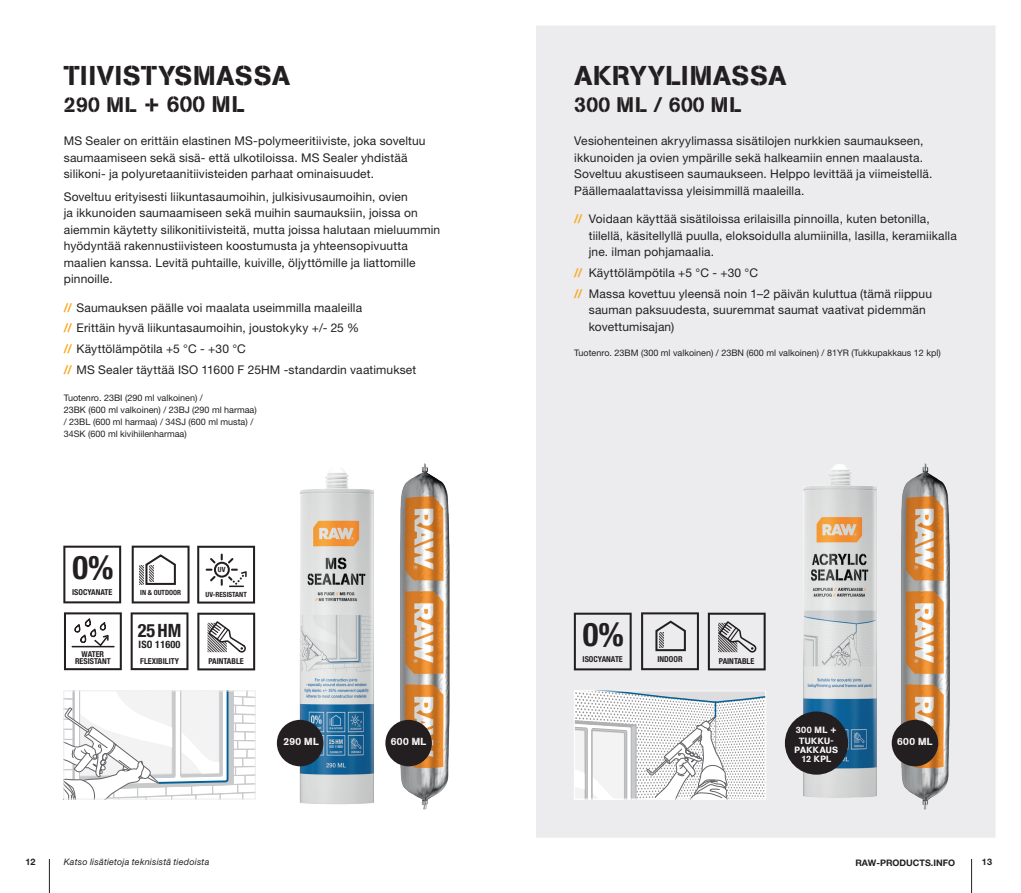
<style>
.page{position:relative;width:1021px;height:893px;background:#fff}
.page>*{position:absolute;margin:0;border:0;box-sizing:border-box;transform-origin:0 0}
.t1{font:700 condensed 32.7px "Helvetica Neue LT Std";color:#231f20}
.Header_Product_Small{font:27px "AG Book Pro Stencil";letter-spacing:.025em;color:#231f20}
.Header_Product_Small-2{font:22.5px "AG Book Pro Stencil";color:#231f20}
.Header_Product_Small-3{font:21px "AG Book Pro Stencil";letter-spacing:.02em;color:#231f20}
.t2{font:700 condensed 18.3px "Helvetica Neue LT Std";color:#231f20}
.Produkt_broedtext_Bl{font:12px/16.5px "Helvetica Neue LT Std";letter-spacing:.015em;color:#231f20}
.Punkter_i_broedtext{font:12px/16.5px "Helvetica Neue LT Std";letter-spacing:.015em;color:#231f20}
.Produktinformationer{font:10.2px "AG Book Pro Stencil";letter-spacing:.04em;color:#fff}
.t3{font:700 condensed 10.2px "Helvetica Neue LT Std";letter-spacing:.015em;color:#231f20}
.DB-Nr__Black{font:9px/12px "Helvetica Neue LT Std";color:#231f20}
.Punkter_i_broedtext-2{font:italic 9px "Helvetica Neue LT Std";letter-spacing:.025em;color:#231f20}
.Produktinformationer-2{font:9px/9px "AG Book Pro Stencil";letter-spacing:.045em;color:#fff;text-align:center}
.t4{font:700 9px "Helvetica Neue LT Std";color:#231f20}
.t5{font:700 condensed 8.1px/7.2px "Helvetica Neue LT Std";color:#231f20;text-align:center}
.t6{font:700 condensed 7.2px "Helvetica Neue LT Std";color:#231f20}
.s1{font-size:21px}
.s2{font-weight:700;color:#f9a51b}
</style>
<div class="page">
<div style="left:536px;top:26px;width:459px;height:812px;background:#ececee"></div>
<svg style="left:641px;top:612px;width:58px;height:58px;background:#c3c2c4"></svg>
<svg style="left:658px;top:632px;width:5px;height:16px"></svg>
<svg style="left:707px;top:613px;width:58px;height:57px;background:#bfbebf"></svg>
<svg style="left:574px;top:613px;width:57px;height:57px;background:#d5d4d6"></svg>
<hr style="left:971px;top:859px;width:1px;height:34px;background:#231f20">
<hr style="left:49px;top:859px;width:1px;height:34px;background:#231f20">
<svg style="left:65px;top:692px;width:188px;height:105px"></svg>
<div style="left:63px;top:690px;width:192px;height:109px;border:1px solid #ececee"></div>
<svg style="left:132px;top:546px;width:57px;height:57px"></svg>
<svg style="left:139px;top:565px;width:5px;height:19px"></svg>
<svg style="left:149px;top:565px;width:5px;height:16px"></svg>
<svg style="left:197px;top:546px;width:58px;height:58px"></svg>
<svg style="left:131px;top:612px;width:57px;height:58px"></svg>
<svg style="left:197px;top:613px;width:58px;height:57px"></svg>
<svg style="left:63px;top:546px;width:58px;height:57px"></svg>
<svg style="left:64px;top:612px;width:58px;height:58px"></svg>
<svg style="left:574px;top:692px;width:191px;height:108px"></svg>
<div style="left:574px;top:690px;width:192px;height:109px;border:1px solid #fff"></div>
<img style="left:276px;top:468px;width:113px;height:337px">
<img style="left:399px;top:463px;width:51px;height:347px">
<img style="left:898px;top:457px;width:59px;height:359px">
<div style="left:277px;top:720px;width:46px;height:46px;background:#231f20;border-radius:50%"></div>
<div style="left:385px;top:720px;width:47px;height:46px;background:#231f20;border-radius:50%"></div>
<div style="left:891px;top:720px;width:47px;height:46px;background:#231f20;border-radius:50%"></div>
<img style="left:793px;top:457px;width:93px;height:342px">
<div style="left:784px;top:711px;width:64px;height:64px;background:#231f20;border-radius:50%"></div>
<p class="Header_Product_Small" style="left:64px;top:58px;width:228px">TIIVISTYSMASSA</p>
<p class="Header_Product_Small-2" style="left:64px;top:90px;width:182px"><span class="s1">290 ML</span> + 600 ML</p>
<p class="Produkt_broedtext_Bl" style="left:64px;top:132px;width:363px">MS Sealer on erittäin elastinen MS-polymeeritiiviste, joka soveltuu saumaamiseen sekä sisä- että ulkotiloissa. MS Sealer yhdistää silikoni- ja polyuretaanitiivisteiden parhaat ominaisuudet.</p>
<p class="Produkt_broedtext_Bl" style="left:64px;top:188px;width:378px">Soveltuu erityisesti liikuntasaumoihin, julkisivusaumoihin, ovien<br>ja ikkunoiden saumaamiseen sekä muihin saumauksiin, joissa on aiemmin käytetty silikonitiivisteitä, mutta joissa halutaan mieluummin hyödyntää rakennustiivisteen koostumusta ja yhteensopivuutta maalien kanssa. Levitä puhtaille, kuiville, öljyttömille ja liattomille pinnoille.</p>
<p class="Punkter_i_broedtext" style="left:64px;top:299px;width:300px"><span class="s2">//</span> Saumauksen päälle voi maalata useimmilla maaleilla</p>
<p class="Punkter_i_broedtext" style="left:64px;top:320px;width:297px"><span class="s2">//</span> Erittäin hyvä liikuntasaumoihin, joustokyky +/- 25 %</p>
<p class="Punkter_i_broedtext" style="left:64px;top:340px;width:184px"><span class="s2">//</span> Käyttölämpötila +5 °C - +30 °C</p>
<p class="Punkter_i_broedtext" style="left:64px;top:361px;width:354px"><span class="s2">//</span> MS Sealer täyttää ISO 11600 F 25HM -standardin vaatimukset</p>
<p class="DB-Nr__Black" style="left:64px;top:391px;width:194px">Tuotenro. 23BI (290 ml valkoinen) /<br>23BK (600 ml valkoinen) / 23BJ (290 ml harmaa) / 23BL (600 ml harmaa) / 34SJ (600 ml musta) /</p>
<p class="DB-Nr__Black" style="left:64px;top:427px;width:124px">34SK (600 ml kivihiilenharmaa)</p>
<p class="t1" style="left:72px;top:548px;width:43px">0%</p>
<p class="t5" style="left:72px;top:588px;width:42px">ISOCYANATE</p>
<p class="t5" style="left:75px;top:650px;width:37px">WATER<br>RESISTANT</p>
<p class="t6" style="left:218px;top:565px;width:9px">UV</p>
<p class="t6" style="left:140px;top:588px;width:42px">IN &amp; OUTDOOR</p>
<p class="t6" style="left:205px;top:590px;width:43px">UV-RESISTANT</p>
<p class="t2" style="left:138px;top:620px;width:45px">25HM</p>
<p class="t3" style="left:139px;top:638px;width:43px">ISO 11600</p>
<p class="t5" style="left:140px;top:657px;width:40px">FLEXIBILITY</p>
<p class="t5" style="left:208px;top:657px;width:37px">PAINTABLE</p>
<p class="Header_Product_Small" style="left:574px;top:58px;width:214px">AKRYYLIMASSA</p>
<p class="Header_Product_Small-3" style="left:574px;top:91px;width:168px">300 ML / 600 ML</p>
<p class="Produkt_broedtext_Bl" style="left:574px;top:132px;width:351px">Vesiohenteinen akryylimassa sisätilojen nurkkien saumaukseen, ikkunoiden ja ovien ympärille sekä halkeamiin ennen maalausta.</p>
<p class="Produkt_broedtext_Bl" style="left:574px;top:165px;width:360px">Soveltuu akustiseen saumaukseen. Helppo levittää ja viimeistellä.<br>Päällemaalattavissa yleisimmillä maaleilla.</p>
<p class="Punkter_i_broedtext" style="left:589px;top:210px;width:369px;text-indent:-14px"><span class="s2">//</span> Voidaan käyttää sisätiloissa erilaisilla pinnoilla, kuten betonilla, tiilellä, käsitellyllä puulla, eloksoidulla alumiinilla, lasilla, keramiikalla jne. ilman pohjamaalia.</p>
<p class="Punkter_i_broedtext" style="left:574px;top:264px;width:185px"><span class="s2">//</span> Käyttölämpötila +5 °C - +30 °C</p>
<p class="Punkter_i_broedtext" style="left:589px;top:285px;width:345px;text-indent:-14px"><span class="s2">//</span> Massa kovettuu yleensä noin 1–2 päivän kuluttua (tämä riippuu sauman paksuudesta, suuremmat saumat vaativat pidemmän kovettumisajan)</p>
<p class="DB-Nr__Black" style="left:574px;top:347px;width:368px">Tuotenro. 23BM (300 ml valkoinen) / 23BN (600 ml valkoinen) / 81YR (Tukkupakkaus 12 kpl)</p>
<p class="t1" style="left:583px;top:615px;width:43px">0%</p>
<p class="t5" style="left:582px;top:655px;width:42px">ISOCYANATE</p>
<p class="t5" style="left:657px;top:656px;width:27px">INDOOR</p>
<p class="t5" style="left:719px;top:657px;width:37px">PAINTABLE</p>
<p class="Produktinformationer-2" style="left:796px;top:725px;width:42px">300 ML +</p>
<p class="Produktinformationer-2" style="left:794px;top:736px;width:45px">TUKKU-<br>PAKKAUS<br>12 KPL</p>
<p class="Produktinformationer" style="left:283px;top:735px;width:37px">290 ML</p>
<p class="Produktinformationer" style="left:391px;top:735px;width:37px">600 ML</p>
<p class="Produktinformationer" style="left:897px;top:735px;width:37px">600 ML</p>
<p class="t4" style="left:25px;top:857px;width:12px">12</p>
<p class="Punkter_i_broedtext-2" style="left:64px;top:857px;width:147px">Katso lisätietoja teknisistä tiedoista</p>
<p class="t4" style="left:855px;top:857px;width:101px">RAW-PRODUCTS.INFO</p>
<p class="t4" style="left:981px;top:857px;width:12px">13</p>
</div>
